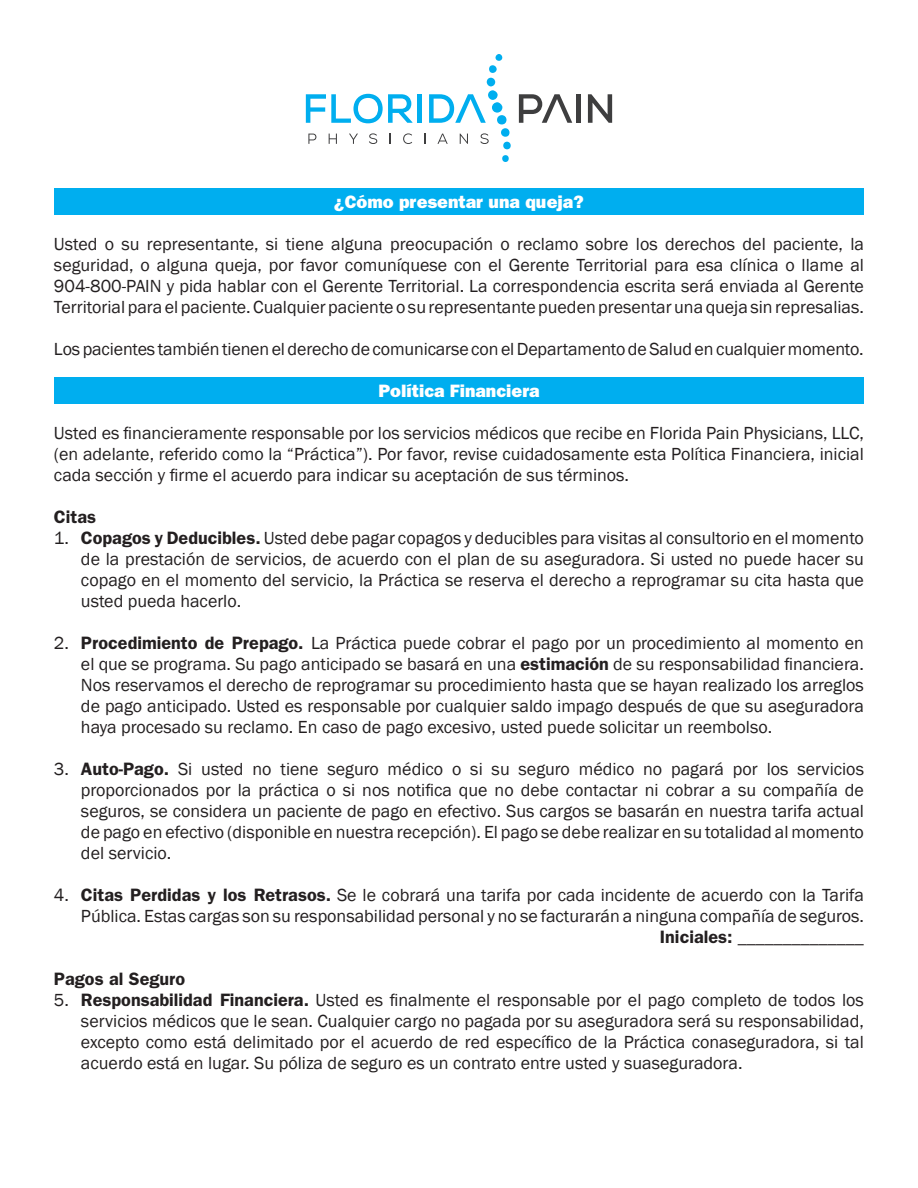
<style>
.page{position:relative;width:918px;height:1188px;background:#fff}
.page>*{position:absolute;margin:0;border:0;box-sizing:border-box;transform-origin:0 0}
.t1{font:18px/21px "Franklin Gothic";color:#231f20;text-align:justify}
.t2{font:600 18px "Franklin Gothic";color:#231f20}
.t3{font:800 18px "Franklin Gothic";color:#fff}
.s1{font-weight:600}
</style>
<div class="page">
<div style="left:54px;top:377px;width:810px;height:27px;background:#00aeef"></div>
<div style="left:54px;top:188px;width:810px;height:27px;background:#00aeef"></div>
<svg style="left:308px;top:134px;width:9px;height:10px"></svg>
<svg style="left:329px;top:134px;width:8px;height:10px"></svg>
<svg style="left:349px;top:134px;width:9px;height:10px"></svg>
<svg style="left:369px;top:133px;width:8px;height:11px"></svg>
<svg style="left:403px;top:133px;width:9px;height:11px"></svg>
<svg style="left:437px;top:134px;width:11px;height:10px"></svg>
<svg style="left:460px;top:134px;width:8px;height:10px"></svg>
<svg style="left:480px;top:133px;width:9px;height:11px"></svg>
<svg style="left:306px;top:94px;width:107px;height:29px"></svg>
<div style="left:417px;top:94px;width:5px;height:29px;background:#00aeef"></div>
<svg style="left:429px;top:94px;width:57px;height:29px"></svg>
<svg style="left:519px;top:94px;width:53px;height:29px"></svg>
<div style="left:576px;top:94px;width:5px;height:29px;background:#3e3e3f"></div>
<svg style="left:588px;top:94px;width:24px;height:29px"></svg>
<div style="left:492px;top:102px;width:11px;height:11px;background:#00aeef;border-radius:50%"></div>
<div style="left:488px;top:90px;width:10px;height:10px;background:#00aeef;border-radius:50%"></div>
<div style="left:497px;top:115px;width:10px;height:10px;background:#00aeef;border-radius:50%"></div>
<div style="left:487px;top:78px;width:8px;height:8px;background:#00aeef;border-radius:50%"></div>
<div style="left:501px;top:128px;width:9px;height:9px;background:#00aeef;border-radius:50%"></div>
<div style="left:489px;top:65px;width:8px;height:8px;background:#00aeef;border-radius:50%"></div>
<div style="left:503px;top:142px;width:8px;height:7px;background:#00aeef;border-radius:50%"></div>
<div style="left:495px;top:54px;width:7px;height:7px;background:#00aeef;border-radius:50%"></div>
<div style="left:502px;top:155px;width:7px;height:7px;background:#00aeef;border-radius:50%"></div>
<p class="t3" style="left:334px;top:191px;width:252px">¿Cómo presentar una queja?</p>
<p class="t1" style="left:54px;top:234px;width:812px">Usted o su representante, si tiene alguna preocupación o reclamo sobre los derechos del paciente, la seguridad, o alguna queja, por favor comuníquese con el Gerente Territorial para esa clínica o llame al 904-800-PAIN y pida hablar con el Gerente Territorial. La correspondencia escrita será enviada al Gerente Territorial para el paciente. Cualquier paciente o su representante pueden presentar una queja sin represalias.</p>
<p class="t1" style="left:54px;top:339px;width:811px">Los pacientes también tienen el derecho de comunicarse con el Departamento de Salud en cualquier momento.</p>
<p class="t3" style="left:378px;top:380px;width:163px">Política Financiera</p>
<p class="t1" style="left:54px;top:423px;width:811px">Usted es financieramente responsable por los servicios médicos que recibe en Florida Pain Physicians, LLC, (en adelante, referido como la “Práctica”). Por favor, revise cuidadosamente esta Política Financiera, inicial cada sección y firme el acuerdo para indicar su aceptación de sus términos.</p>
<p class="t2" style="left:54px;top:506px;width:44px">Citas</p>
<p class="t1" style="left:81px;top:528px;width:785px;text-indent:-27px">1. <span class="s1">Copagos y Deducibles.</span> Usted debe pagar copagos y deducibles para visitas al consultorio en el momento de la prestación de servicios, de acuerdo con el plan de su aseguradora. Si usted no puede hacer su copago en el momento del servicio, la Práctica se reserva el derecho a reprogramar su cita hasta que usted pueda hacerlo.</p>
<p class="t1" style="left:81px;top:633px;width:785px;text-indent:-27px">2. <span class="s1">Procedimiento de Prepago.</span> La Práctica puede cobrar el pago por un procedimiento al momento en el que se programa. Su pago anticipado se basará en una <span class="s1">estimación</span> de su responsabilidad financiera.<br>Nos reservamos el derecho de reprogramar su procedimiento hasta que se hayan realizado los arreglos de pago anticipado. Usted es responsable por cualquier saldo impago después de que su aseguradora haya procesado su reclamo. En caso de pago excesivo, usted puede solicitar un reembolso.</p>
<p class="t1" style="left:81px;top:759px;width:785px;text-indent:-27px">3. <span class="s1">Auto-Pago.</span> Si usted no tiene seguro médico o si su seguro médico no pagará por los servicios proporcionados por la práctica o si nos notifica que no debe contactar ni cobrar a su compañía de seguros, se considera un paciente de pago en efectivo. Sus cargos se basarán en nuestra tarifa actual de pago en efectivo (disponible en nuestra recepción). El pago se debe realizar en su totalidad al momento del servicio.</p>
<p class="t1" style="left:54px;top:885px;width:811px;text-align:right">4. <span class="s1">Citas Perdidas y los Retrasos.</span> Se le cobrará una tarifa por cada incidente de acuerdo con la Tarifa<br>Pública. Estas cargas son su responsabilidad personal y no se facturarán a ninguna compañía de seguros.</p>
<p class="t2" style="left:660px;top:926px;width:206px">Iniciales: ______________</p>
<p class="t2" style="left:54px;top:968px;width:133px">Pagos al Seguro</p>
<p class="t1" style="left:81px;top:990px;width:785px;text-indent:-27px">5. <span class="s1">Responsabilidad Financiera.</span> Usted es finalmente el responsable por el pago completo de todos los servicios médicos que le sean. Cualquier cargo no pagada por su aseguradora será su responsabilidad, excepto como está delimitado por el acuerdo de red específico de la Práctica conaseguradora, si tal acuerdo está en lugar. Su póliza de seguro es un contrato entre usted y suaseguradora.</p>
</div>
